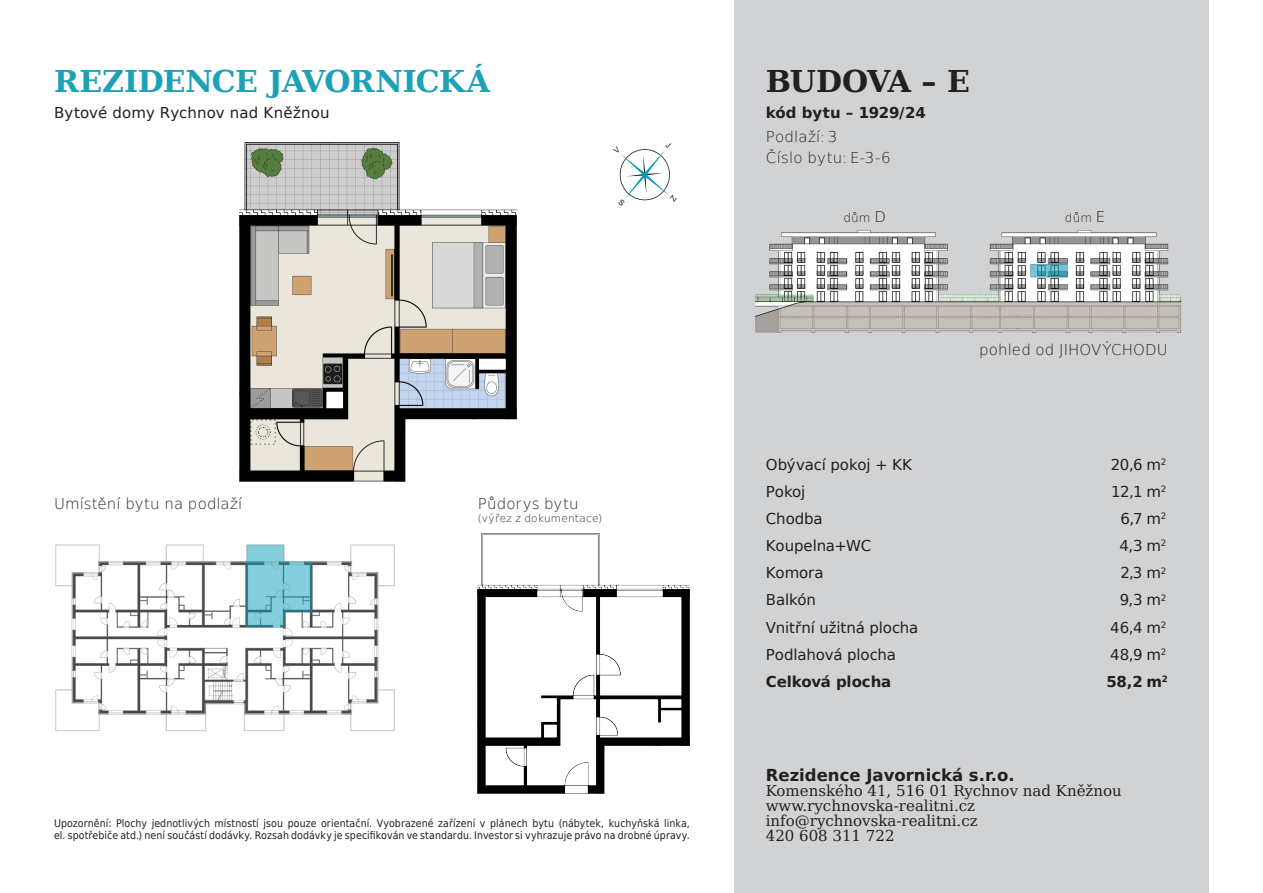
<style>
.page{position:relative;width:1263px;height:893px;background:#fff}
.page>*{position:absolute;margin:0;border:0;box-sizing:border-box;transform-origin:0 0}
.t1{font:700 30px "DejaVu Serif";letter-spacing:-.02em;color:#1da1b7}
.t2{font:700 30px "DejaVu Serif";letter-spacing:-.035em;color:#231f20}
.t3{font:700 16.5px "DejaVu Sans";color:#231f20}
.t4{font:15px/27px "DejaVu Sans";letter-spacing:-.005em;color:#231f20}
.t5{font:15px/15px "DejaVu Serif";color:#231f20}
.t6{font:200 15px/21px "DejaVu Sans";letter-spacing:.005em;color:#231f20}
.t7{font:700 15px "DejaVu Sans";letter-spacing:-.01em;color:#231f20}
.t8{font:200 12px "DejaVu Sans";letter-spacing:.015em;color:#231f20}
.t9{font:10.5px/12px "DejaVu Sans Condensed";letter-spacing:.01em;color:#231f20}
.t10{font:200 10.5px "DejaVu Sans";letter-spacing:.025em;color:#231f20}
.s1{font-size:15px}
.s2{font-weight:700}
</style>
<div class="page">
<div style="left:735px;top:0;width:474px;height:893px;background:#d1d2d4"></div>
<img style="left:755px;top:230px;width:427px;height:102px">
<img style="left:239px;top:142px;width:277px;height:339px">
<img style="left:55px;top:544px;width:340px;height:187px">
<img style="left:478px;top:534px;width:212px;height:259px">
<svg style="left:619px;top:149px;width:51px;height:52px"></svg>
<h1 class="t1" style="left:54px;top:57px;width:438px">REZIDENCE JAVORNICKÁ</h1>
<h3 class="t4" style="left:54px;top:98px;width:277px">Bytové domy Rychnov nad Kněžnou</h3>
<h3 class="t6" style="left:54px;top:492px;width:190px">Umístění bytu na podlaží</h3>
<h3 class="t6" style="left:478px;top:492px;width:102px">Půdorys bytu</h3>
<p class="t10" style="left:478px;top:510px;width:126px">(výřez z dokumentace)</p>
<p class="t9" style="left:54px;top:817px;width:637px">Upozornění: Plochy jednotlivých místností jsou pouze orientační. Vyobrazené zařízení v plánech bytu (nábytek, kuchyňská linka, el. spotřebiče atd.) není součástí dodávky. Rozsah dodávky je specifikován ve standardu. Investor si vyhrazuje právo na drobné úpravy.</p>
<h1 class="t2" style="left:766px;top:57px;width:206px">BUDOVA – E</h1>
<h3 class="t7" style="left:766px;top:100px;width:161px">kód bytu – 1929/24</h3>
<h3 class="t6" style="left:766px;top:125px;width:126px">Podlaží: 3<br>Číslo bytu: E-3-6</h3>
<p class="t8" style="left:843px;top:209px;width:44px">dům <span class="s1">D</span></p>
<p class="t8" style="left:1065px;top:209px;width:42px">dům <span class="s1">E</span></p>
<h3 class="t4" style="left:766px;top:451px;width:154px">Obývací pokoj + KK<br>Pokoj<br>Chodba<br>Koupelna+WC<br>Komora<br>Balkón<br>Vnitřní užitná plocha<br>Podlahová plocha</h3>
<h3 class="t7" style="left:766px;top:669px;width:127px">Celková plocha</h3>
<h3 class="t6" style="left:979px;top:338px;width:190px">pohled od JIHOVÝCHODU</h3>
<h3 class="t4" style="left:1106px;top:451px;width:63px;text-align:right">20,6 m<sup>2<br></sup>12,1 m<sup>2<br></sup>6,7 m<sup>2<br></sup>4,3 m<sup>2<br></sup>2,3 m<sup>2<br></sup>9,3 m<sup>2<br></sup>46,4 m<sup>2<br></sup>48,9 m<sup>2<br></sup><span class="s2">58,2 m</span><sup>2</sup></h3>
<h2 class="t3" style="left:766px;top:762px;width:250px">Rezidence Javornická s.r.o.</h2>
<h3 class="t5" style="left:766px;top:783px;width:358px">Komenského 41, 516 01 Rychnov nad Kněžnou www.rychnovska-realitni.cz info@rychnovska-realitni.cz<br>420 608 311 722</h3>
</div>
